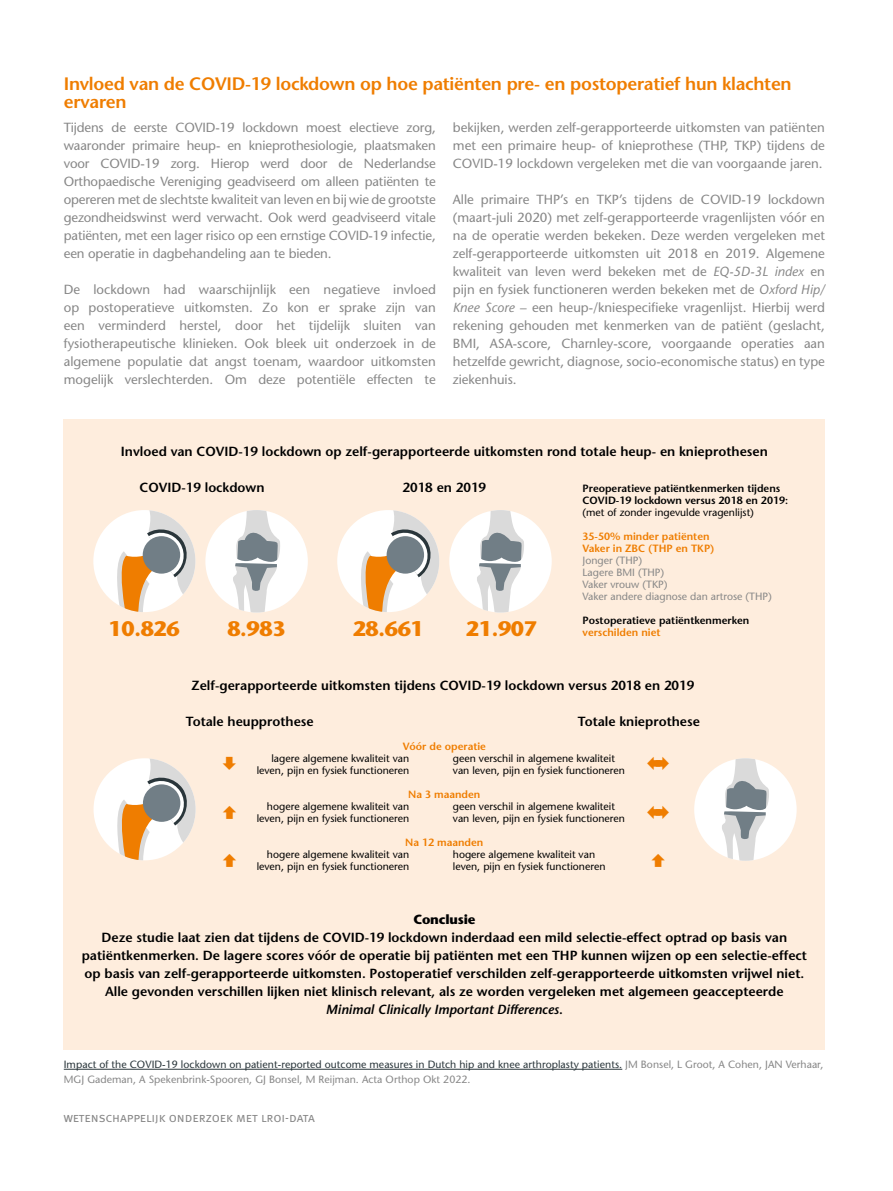
<style>
.page{position:relative;width:893px;height:1191px;background:#fff}
.page>*{position:absolute;margin:0;border:0;box-sizing:border-box;transform-origin:0 0}
.t1{font:700 21px "Stone Sans";letter-spacing:-.015em;color:#ef7d00}
.t2{font:600 18px/18px "Stone Sans";letter-spacing:-.015em;color:#ef7d00}
.t3{font:13.2px/18px "Stone Sans";color:#878787;text-align:justify}
.t4{font:600 13.2px/18px "Stone Sans";color:#000;text-align:center}
.t5{font:13.2px "Meta Normal Caps";color:#878787}
.t6{font:700 13.2px "Stone Sans";letter-spacing:-.015em;color:#000}
.t7{font:10.5px/12px "Stone Sans";color:#000}
.t8{font:10.5px/12px "Stone Sans";letter-spacing:.005em;color:#878787}
.t9{font:600 10.5px/12px "Stone Sans";color:#000}
.t10{font:600 10.5px/12px "Stone Sans";color:#ef7d00}
.s1{font-style:italic}
.s2{color:#2a363b}
</style>
<div class="page">
<hr style="left:64px;top:1069px;width:558px;height:1px;background:#2a363b">
<div style="left:64px;top:420px;width:761px;height:630px;background:#feeddd"></div>
<div style="left:449px;top:510px;width:103px;height:102px;background:#fff;border-radius:50%"></div>
<svg style="left:477px;top:510px;width:47px;height:102px"></svg>
<div style="left:205px;top:510px;width:103px;height:102px;background:#fff;border-radius:50%"></div>
<svg style="left:233px;top:510px;width:47px;height:102px"></svg>
<div style="left:694px;top:758px;width:103px;height:102px;background:#fff;border-radius:50%"></div>
<svg style="left:722px;top:758px;width:47px;height:102px"></svg>
<div style="left:94px;top:758px;width:102px;height:102px;background:#fff;border-radius:50%"></div>
<svg style="left:106px;top:758px;width:90px;height:102px"></svg>
<div style="left:143px;top:784px;width:37px;height:38px;background:#717e86;border-radius:50%"></div>
<div style="left:337px;top:510px;width:102px;height:102px;background:#fff;border-radius:50%"></div>
<svg style="left:350px;top:510px;width:89px;height:102px"></svg>
<div style="left:387px;top:536px;width:37px;height:37px;background:#717e86;border-radius:50%"></div>
<div style="left:93px;top:510px;width:102px;height:102px;background:#fff;border-radius:50%"></div>
<svg style="left:106px;top:510px;width:89px;height:102px"></svg>
<div style="left:143px;top:536px;width:37px;height:37px;background:#717e86;border-radius:50%"></div>
<h2 class="t2" style="left:64px;top:74px;width:729px">Invloed van de COVID-19 lockdown op hoe patiënten pre- en postoperatief hun klachten ervaren</h2>
<p class="t3" style="left:64px;top:118px;width:374px">Tijdens de eerste COVID-19 lockdown moest electieve zorg, waaronder primaire heup- en knieprothesiologie, plaatsmaken voor COVID-19 zorg. Hierop werd door de Nederlandse Orthopaedische Vereniging geadviseerd om alleen patiënten te opereren met de slechtste kwaliteit van leven en bij wie de grootste gezondheidswinst werd verwacht. Ook werd geadviseerd vitale patiënten, met een lager risico op een ernstige COVID-19 infectie, een operatie in dagbehandeling aan te bieden.</p>
<p class="t3" style="left:64px;top:280px;width:374px">De lockdown had waarschijnlijk een negatieve invloed op postoperatieve uitkomsten. Zo kon er sprake zijn van een verminderd herstel, door het tijdelijk sluiten van fysiotherapeutische klinieken. Ook bleek uit onderzoek in de algemene populatie dat angst toenam, waardoor uitkomsten mogelijk verslechterden. Om deze potentiële effecten te</p>
<p class="t3" style="left:453px;top:118px;width:374px">bekijken, werden zelf-gerapporteerde uitkomsten van patiënten met een primaire heup- of knieprothese (THP, TKP) tijdens de COVID-19 lockdown vergeleken met die van voorgaande jaren.</p>
<p class="t3" style="left:453px;top:190px;width:374px">Alle primaire THP’s en TKP’s tijdens de COVID-19 lockdown (maart-juli 2020) met zelf-gerapporteerde vragenlijsten vóór en na de operatie werden bekeken. Deze werden vergeleken met zelf-gerapporteerde uitkomsten uit 2018 en 2019. Algemene kwaliteit van leven werd bekeken met de <span class="s1">EQ-5D-3L index</span> en pijn en fysiek functioneren werden bekeken met de <span class="s1">Oxford Hip/ Knee Score</span> – een heup-/kniespecifieke vragenlijst. Hierbij werd rekening gehouden met kenmerken van de patiënt (geslacht, BMI, ASA-score, Charnley-score, voorgaande operaties aan hetzelfde gewricht, diagnose, socio-economische status) en type ziekenhuis.</p>
<p class="t4" style="left:121px;top:442px;width:648px">Invloed van COVID-19 lockdown op zelf-gerapporteerde uitkomsten rond totale heup- en knieprothesen</p>
<p class="t4" style="left:140px;top:478px;width:127px">COVID-19 lockdown</p>
<p class="t4" style="left:403px;top:478px;width:85px">2018 en 2019</p>
<p class="t9" style="left:583px;top:482px;width:207px">Preoperatieve patiëntkenmerken tijdens<br>COVID-19 lockdown versus 2018 en 2019:</p>
<p class="t7" style="left:583px;top:506px;width:173px">(met of zonder ingevulde vragenlijst)</p>
<p class="t10" style="left:583px;top:530px;width:133px">35-50% minder patiënten<br>Vaker in ZBC (THP en TKP)</p>
<p class="t8" style="left:583px;top:554px;width:191px">Jonger (THP)<br>Lagere BMI (THP)<br>Vaker vrouw (TKP)<br>Vaker andere diagnose dan artrose (THP)</p>
<p class="t9" style="left:583px;top:614px;width:168px">Postoperatieve patiëntkenmerken</p>
<p class="t10" style="left:583px;top:626px;width:79px">verschilden niet</p>
<h1 class="t1" style="left:109px;top:615px;width:73px">10.826</h1>
<h1 class="t1" style="left:227px;top:615px;width:60px">8.983</h1>
<h1 class="t1" style="left:353px;top:615px;width:73px">28.661</h1>
<h1 class="t1" style="left:466px;top:615px;width:73px">21.907</h1>
<p class="t4" style="left:192px;top:676px;width:504px">Zelf-gerapporteerde uitkomsten tijdens COVID-19 lockdown versus 2018 en 2019</p>
<p class="t4" style="left:186px;top:712px;width:129px">Totale heupprothese</p>
<p class="t4" style="left:578px;top:712px;width:124px">Totale knieprothese</p>
<p class="t10" style="left:403px;top:740px;width:85px">Vóór de operatie</p>
<p class="t10" style="left:408px;top:788px;width:74px">Na 3 maanden</p>
<p class="t7" style="left:257px;top:752px;width:154px;text-align:right">lagere algemene kwaliteit van leven, pijn en fysiek functioneren</p>
<p class="t7" style="left:257px;top:800px;width:154px;text-align:right">hogere algemene kwaliteit van leven, pijn en fysiek functioneren</p>
<p class="t7" style="left:257px;top:848px;width:154px;text-align:right">hogere algemene kwaliteit van leven, pijn en fysiek functioneren</p>
<p class="t7" style="left:453px;top:752px;width:174px">geen verschil in algemene kwaliteit van leven, pijn en fysiek functioneren</p>
<p class="t7" style="left:453px;top:800px;width:174px">geen verschil in algemene kwaliteit van leven, pijn en fysiek functioneren</p>
<p class="t7" style="left:453px;top:848px;width:154px">hogere algemene kwaliteit van leven, pijn en fysiek functioneren</p>
<p class="t10" style="left:405px;top:836px;width:80px">Na 12 maanden</p>
<p class="t6" style="left:413px;top:911px;width:63px">Conclusie</p>
<p class="t4" style="left:82px;top:928px;width:727px">Deze studie laat zien dat tijdens de COVID-19 lockdown inderdaad een mild selectie-effect optrad op basis van patiëntkenmerken. De lagere scores vóór de operatie bij patiënten met een THP kunnen wijzen op een selectie-effect op basis van zelf-gerapporteerde uitkomsten. Postoperatief verschilden zelf-gerapporteerde uitkomsten vrijwel niet.<br>Alle gevonden verschillen lijken niet klinisch relevant, als ze worden vergeleken met algemeen geaccepteerde <span class="s1">Minimal Clinically Important Differences</span>.</p>
<p class="t8" style="left:64px;top:1056px;width:761px;line-height:15px"><span class="s2">Impact of the COVID-19 lockdown on patient-reported outcome measures in Dutch hip and knee arthroplasty patients.</span> JM Bonsel, L Groot, A Cohen, JAN Verhaar,<br>MGJ Gademan, A Spekenbrink-Spooren, GJ Bonsel, M Reijman. Acta Orthop Okt 2022.</p>
<p class="t5" style="left:64px;top:1109px;width:253px">wetenschappelijk onderzoek met lroi-data</p>
</div>
